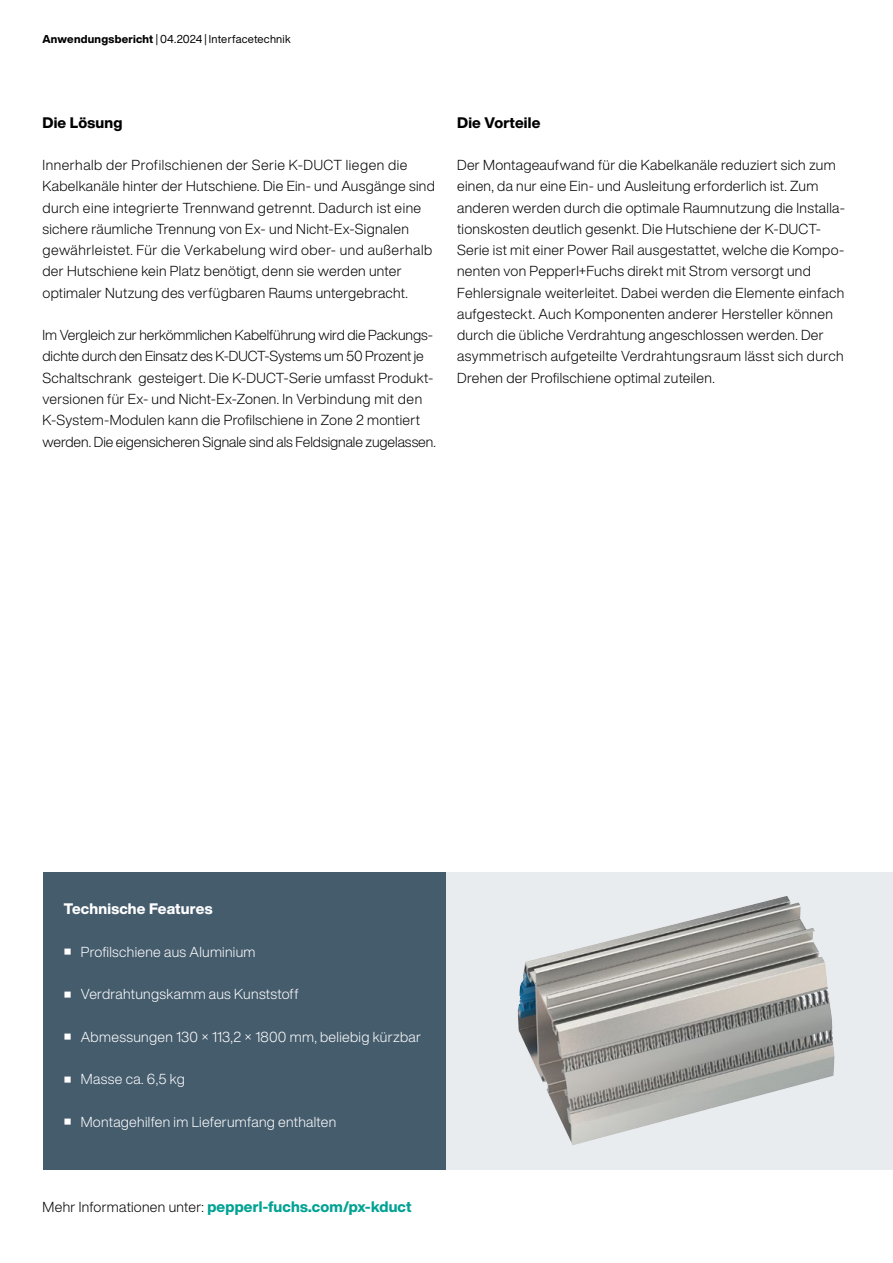
<style>
.page{position:relative;width:893px;height:1263px;background:#fff}
.page>*{position:absolute;margin:0;border:0;box-sizing:border-box;transform-origin:0 0}
.t1{font:800 15px "Helvetica Now Display";letter-spacing:.01em;color:#00a294}
.t2{font:800 15px "Helvetica Now Display";letter-spacing:.01em;color:#000}
.t3{font:800 15px "Helvetica Now Display";letter-spacing:.01em;color:#fff}
.t4{font:300 14.25px/21.3px "Helvetica Now Display";letter-spacing:.02em;color:#000}
.t5{font:300 14.25px/21.3px "Helvetica Now Display";color:#000}
.t6{font:300 14.25px "Helvetica Now Display";letter-spacing:.02em;color:#fff}
.t7{font:11.25px "Helvetica Now Display";letter-spacing:.015em;color:#000}
.s1{font-weight:800}
.s2{font-weight:300;font-size:14.25px;color:#000}
</style>
<div class="page">
<div style="left:43px;top:872px;width:403px;height:297px;background:#455c6d"></div>
<svg style="left:446px;top:872px;width:447px;height:297px;background:#cfd1d2"></svg>
<img style="left:519px;top:896px;width:266px;height:107px">
<p class="t7" style="left:43px;top:31px;width:250px"><span class="s1">Anwendungsbericht</span> | 04.2024 | Interfacetechnik</p>
<p class="t2" style="left:43px;top:112px;width:81px">Die Lösung</p>
<p class="t4" style="left:43px;top:154px;width:394px">Innerhalb der Profilschienen der Serie K-DUCT liegen die Kabelkanäle hinter der Hutschiene. Die Ein- und Ausgänge sind durch eine integrierte Trennwand getrennt. Dadurch ist eine sichere räumliche Trennung von Ex- und Nicht-Ex-Signalen gewährleistet. Für die Verkabelung wird ober- und außerhalb der Hutschiene kein Platz benötigt, denn sie werden unter optimaler Nutzung des verfügbaren Raums untergebracht.</p>
<p class="t5" style="left:43px;top:324px;width:395px">Im Vergleich zur herkömmlichen Kabelführung wird die Packungs&shy;dichte durch den Einsatz des K-DUCT-Systems um 50 Prozent je Schaltschrank gesteigert. Die K-DUCT-Serie umfasst Produkt&shy;versionen für Ex- und Nicht-Ex-Zonen. In Verbindung mit den K-System-Modulen kann die Profilschiene in Zone 2 montiert werden. Die eigensicheren Signale sind als Feldsignale zugelassen.</p>
<p class="t2" style="left:457px;top:112px;width:85px">Die Vorteile</p>
<p class="t4" style="left:457px;top:154px;width:389px">Der Montageaufwand für die Kabelkanäle reduziert sich zum einen, da nur eine Ein- und Ausleitung erforderlich ist. Zum anderen werden durch die optimale Raumnutzung die Installa&shy;tionskosten deutlich gesenkt. Die Hutschiene der K-DUCT-Serie ist mit einer Power Rail ausgestattet, welche die Kompo&shy;nenten von Pepperl+Fuchs direkt mit Strom versorgt und Fehlersignale weiterleitet. Dabei werden die Elemente einfach aufgesteckt. Auch Komponenten anderer Hersteller können durch die übliche Verdrahtung angeschlossen werden. Der asymmetrisch aufgeteilte Verdrahtungsraum lässt sich durch Drehen der Profilschiene optimal zuteilen.</p>
<p class="t3" style="left:64px;top:898px;width:150px">Technische Features</p>
<p class="t6" style="left:65px;top:942px;width:192px"><sup>■</sup> Profilschiene aus Aluminium</p>
<p class="t6" style="left:65px;top:984px;width:236px"><sup>■</sup> Verdrahtungskamm aus Kunststoff</p>
<p class="t6" style="left:65px;top:1027px;width:358px"><sup>■</sup> Abmessungen 130 × 113,2 × 1800 mm, beliebig kürzbar</p>
<p class="t6" style="left:65px;top:1070px;width:122px"><sup>■</sup> Masse ca. 6,5 kg</p>
<p class="t6" style="left:65px;top:1112px;width:273px"><sup>■</sup> Montagehilfen im Lieferumfang enthalten</p>
<p class="t1" style="left:43px;top:1196px;width:371px"><span class="s2">Mehr Informationen unter:</span> pepperl-fuchs.com/px-kduct</p>
</div>
